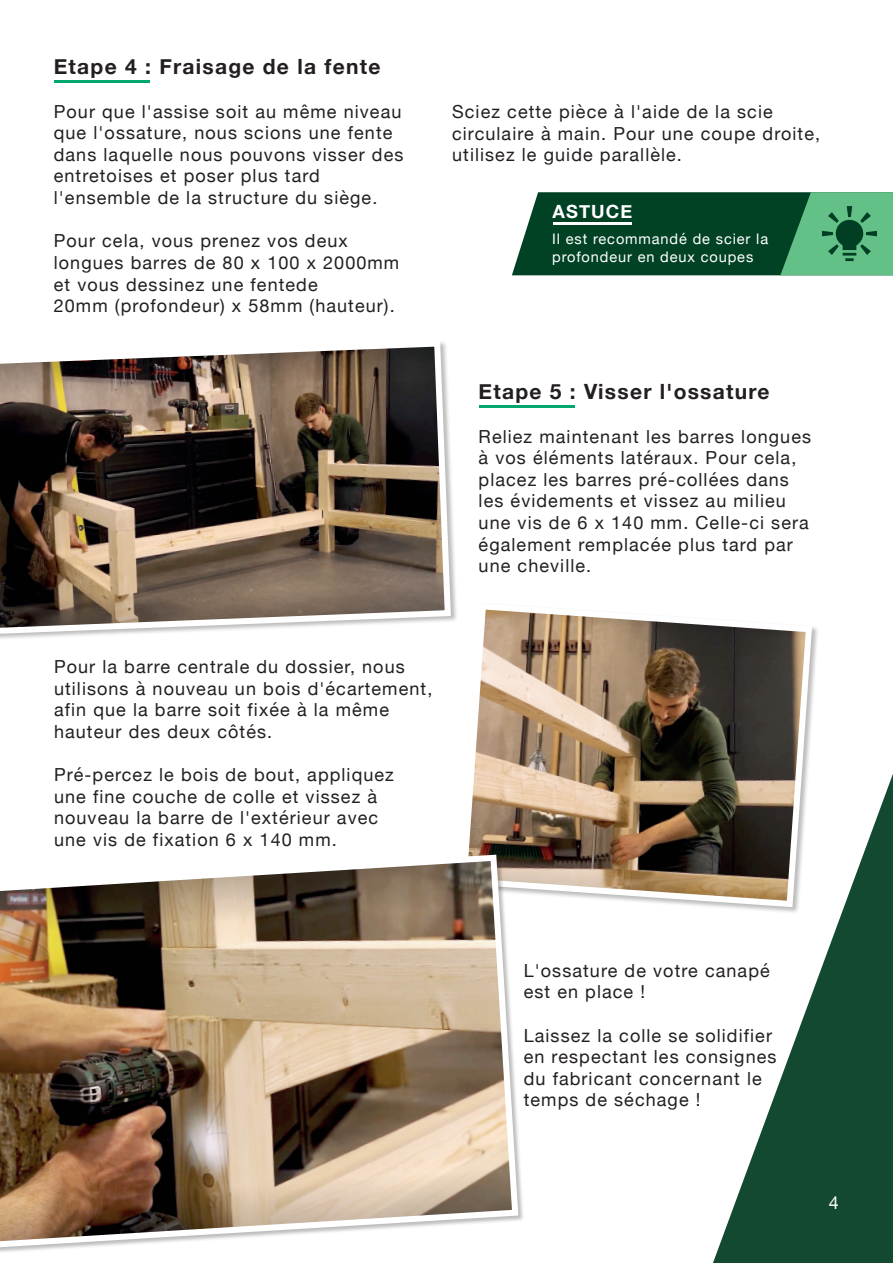
<style>
.page{position:relative;width:893px;height:1263px;background:#fff}
.page>*{position:absolute;margin:0;border:0;box-sizing:border-box;transform-origin:0 0}
.t1{font:700 21px "Helvetica Neue";letter-spacing:.06em;color:#231f20}
.t2{font:700 18.15px "Helvetica Neue";letter-spacing:.06em;color:#fff}
.t3{font:18px/21.6px "Helvetica Neue";letter-spacing:.06em;color:#231f20}
.t4{font:18px "Helvetica Neue";color:#fff}
.t5{font:14.55px/17.5px "Helvetica Neue";letter-spacing:.06em;color:#fff}
</style>
<div class="page">
<svg style="left:713px;top:774px;width:180px;height:489px;fill:#134930"></svg>
<img style="left:0;top:342px;width:454px;height:296px">
<div style="left:460px;top:603px;width:359px;height:311px;background:#fff"></div>
<img style="left:468px;top:609px;width:347px;height:301px">
<img style="left:0;top:851px;width:521px;height:401px">
<hr style="left:54px;top:80px;width:96px;height:2px;background:#00a86d">
<hr style="left:479px;top:405px;width:96px;height:2px;background:#00a86d">
<svg style="left:512px;top:192px;width:381px;height:83px;background:#206442"></svg>
<hr style="left:553px;top:223px;width:79px;height:2px;background:#fff">
<p class="t1" style="left:54px;top:51px;width:328px">Etape 4 : Fraisage de la fente</p>
<p class="t3" style="left:54px;top:102px;width:351px">Pour que l'assise soit au même niveau que l'ossature, nous scions une fente dans laquelle nous pouvons visser des entretoises et poser plus tard l'ensemble de la structure du siège.</p>
<p class="t3" style="left:54px;top:231px;width:347px">Pour cela, vous prenez vos deux longues barres de 80 x 100 x 2000mm et vous dessinez une fentede<br>20mm (profondeur) x 58mm (hauteur).</p>
<p class="t3" style="left:452px;top:102px;width:369px">Sciez cette pièce à l'aide de la scie circulaire à main. Pour une coupe droite, utilisez le guide parallèle.</p>
<p class="t2" style="left:553px;top:197px;width:81px">ASTUCE</p>
<p class="t5" style="left:552px;top:231px;width:217px">Il est recommandé de scier la profondeur en deux coupes</p>
<p class="t1" style="left:479px;top:375px;width:292px">Etape 5 : Visser l'ossature</p>
<p class="t3" style="left:479px;top:426px;width:334px">Reliez maintenant les barres longues à vos éléments latéraux. Pour cela, placez les barres pré-collées dans les évidements et vissez au milieu une vis de 6 x 140 mm. Celle-ci sera également remplacée plus tard par une cheville.</p>
<p class="t3" style="left:54px;top:657px;width:380px">Pour la barre centrale du dossier, nous utilisons à nouveau un bois d'écartement, afin que la barre soit fixée à la même hauteur des deux côtés.</p>
<p class="t3" style="left:54px;top:765px;width:341px">Pré-percez le bois de bout, appliquez une fine couche de colle et vissez à nouveau la barre de l'extérieur avec une vis de fixation 6 x 140 mm.</p>
<p class="t3" style="left:524px;top:960px;width:248px">L'ossature de votre canapé est en place !</p>
<p class="t3" style="left:524px;top:1025px;width:254px">Laissez la colle se solidifier en respectant les consignes du fabricant concernant le temps de séchage !</p>
<p class="t4" style="left:829px;top:1189px;width:12px">4</p>
</div>
